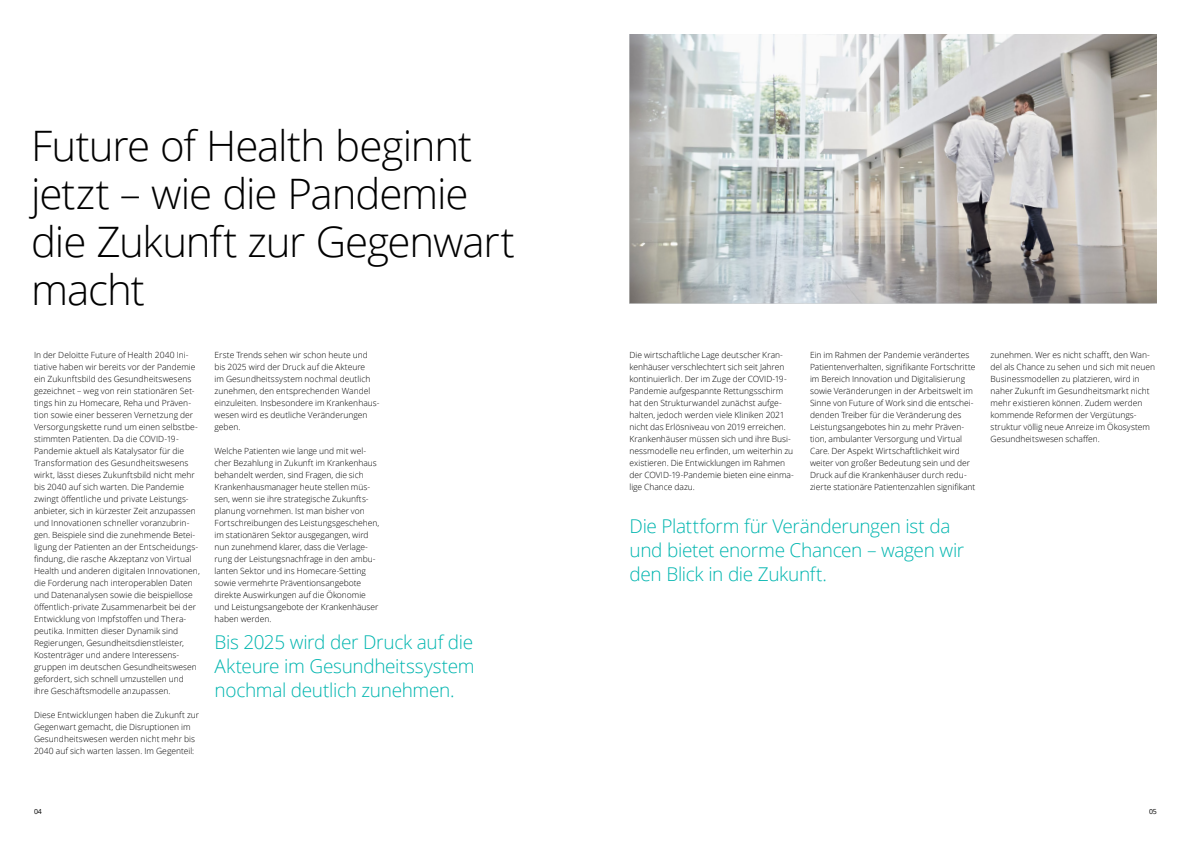
<style>
.page{position:relative;width:1191px;height:842px;background:#fff}
.page>*{position:absolute;margin:0;border:0;box-sizing:border-box;transform-origin:0 0}
.t1{font:300 42px/48px "Open Sans";letter-spacing:-.025em;color:#000}
.t2{font:300 19px/24px "Open Sans";letter-spacing:-.02em;color:#00b5af;text-align:justify}
.t3{font:300 8.5px/12px "Open Sans";color:#000}
.t4{font:7px "Open Sans";color:#000}
</style>
<div class="page">
<img style="left:629px;top:34px;width:528px;height:269px">
<h1 class="t1" style="left:31px;top:120px;width:485px">Future of Health beginnt jetzt – wie die Pandemie die Zukunft zur Gegenwart macht</h1>
<p class="t3" style="left:34px;top:349px;width:167px">In der Deloitte Future of Health 2040 Ini&shy;tiative haben wir bereits vor der Pandemie ein Zukunftsbild des Gesundheitswesens gezeichnet – weg von rein stationären Set&shy;tings hin zu Homecare, Reha und Präven&shy;tion sowie einer besseren Vernetzung der Versorgungskette rund um einen selbstbe&shy;stimmten Patienten. Da die COVID-19- Pandemie aktuell als Katalysator für die Transformation des Gesundheitswesens wirkt, lässt dieses Zukunftsbild nicht mehr bis 2040 auf sich warten. Die Pandemie zwingt öffentliche und private Leistungs&shy;anbieter, sich in kürzester Zeit anzupassen und Innovationen schneller voranzubrin&shy;gen. Beispiele sind die zunehmende Betei&shy;ligung der Patienten an der Entscheidungs&shy;findung, die rasche Akzeptanz von Virtual Health und anderen digitalen Innovationen, die Forderung nach interoperablen Daten und Datenanalysen sowie die beispiellose öffentlich-private Zusammenarbeit bei der Entwicklung von Impfstoffen und Thera&shy;peutika. Inmitten dieser Dynamik sind Regierungen, Gesundheitsdienstleister, Kostenträger und andere Interessens&shy;gruppen im deutschen Gesundheitswesen gefordert, sich schnell umzustellen und ihre Geschäftsmodelle anzupassen.</p>
<p class="t3" style="left:34px;top:709px;width:167px">Diese Entwicklungen haben die Zukunft zur Gegenwart gemacht, die Disruptionen im Gesundheitswesen werden nicht mehr bis 2040 auf sich warten lassen. Im Gegenteil:</p>
<p class="t3" style="left:215px;top:349px;width:166px">Erste Trends sehen wir schon heute und bis 2025 wird der Druck auf die Akteure<br>im Gesundheitssystem nochmal deutlich zunehmen, den entsprechenden Wandel einzuleiten. Insbesondere im Krankenhaus&shy;wesen wird es deutliche Veränderungen geben.</p>
<p class="t3" style="left:215px;top:445px;width:166px">Welche Patienten wie lange und mit wel&shy;cher Bezahlung in Zukunft im Krankenhaus behandelt werden, sind Fragen, die sich Krankenhausmanager heute stellen müs&shy;sen, wenn sie ihre strategische Zukunfts&shy;planung vornehmen. Ist man bisher von Fortschreibungen des Leistungsgeschehen, im stationären Sektor ausgegangen, wird nun zunehmend klarer, dass die Verlage&shy;rung der Leistungsnachfrage in den ambu&shy;lanten Sektor und ins Homecare-Setting sowie vermehrte Präventionsangebote direkte Auswirkungen auf die Ökonomie und Leistungsangebote der Krankenhäuser haben werden.</p>
<h2 class="t2" style="left:214px;top:629px;width:261px">Bis 2025 wird der Druck auf die Akteure im Gesundheitssystem nochmal deutlich zunehmen.</h2>
<p class="t4" style="left:34px;top:807px;width:9px">04</p>
<p class="t3" style="left:629px;top:349px;width:166px">Die wirtschaftliche Lage deutscher Kran&shy;kenhäuser verschlechtert sich seit Jahren kontinuierlich. Der im Zuge der COVID-19- Pandemie aufgespannte Rettungsschirm hat den Strukturwandel zunächst aufge&shy;halten, jedoch werden viele Kliniken 2021 nicht das Erlösniveau von 2019 erreichen.<br>Krankenhäuser müssen sich und ihre Busi&shy;nessmodelle neu erfinden, um weiterhin zu existieren. Die Entwicklungen im Rahmen der COVID-19-Pandemie bieten eine einma&shy;lige Chance dazu.</p>
<p class="t3" style="left:810px;top:349px;width:167px">Ein im Rahmen der Pandemie verändertes Patientenverhalten, signifikante Fortschritte im Bereich Innovation und Digitalisierung sowie Veränderungen in der Arbeitswelt im Sinne von Future of Work sind die entschei&shy;denden Treiber für die Veränderung des Leistungsangebotes hin zu mehr Präven&shy;tion, ambulanter Versorgung und Virtual Care. Der Aspekt Wirtschaftlichkeit wird weiter von großer Bedeutung sein und der Druck auf die Krankenhäuser durch redu&shy;zierte stationäre Patientenzahlen signifikant</p>
<p class="t3" style="left:990px;top:349px;width:166px">zunehmen. Wer es nicht schafft, den Wan&shy;del als Chance zu sehen und sich mit neuen Businessmodellen zu platzieren, wird in naher Zukunft im Gesundheitsmarkt nicht mehr existieren können. Zudem werden kommende Reformen der Vergütungs&shy;struktur völlig neue Anreize im Ökosystem Gesundheitswesen schaffen.</p>
<h2 class="t2" style="left:629px;top:514px;width:336px;text-align:left">Die Plattform für Veränderungen ist da und bietet enorme Chancen – wagen wir den Blick in die Zukunft.</h2>
<p class="t4" style="left:1149px;top:807px;width:9px">05</p>
</div>
